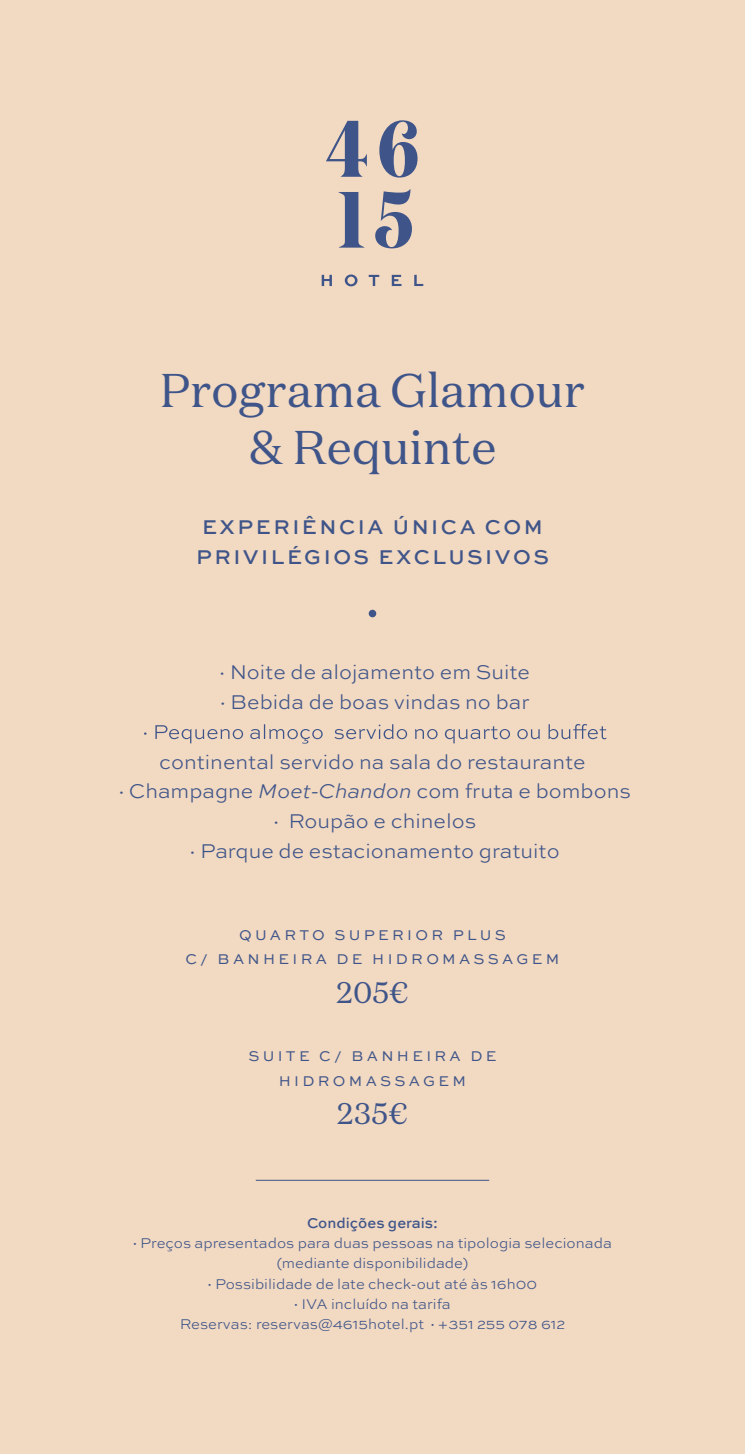
<style>
.page{position:relative;width:745px;height:1454px;background:#fff}
.page>*{position:absolute;margin:0;border:0;box-sizing:border-box;transform-origin:0 0}
.t1{font:47.25px/56.7px "Domaine Text";color:#3f5589;text-align:center}
.t2{font:29.75px "Domaine Text";color:#3f5589}
.t3{font:300 21px/29.8px "Sweet Sans Pro";color:#3f5589}
.t4{font:500 21px/29.8px "Sweet Sans Pro";letter-spacing:.12em;color:#3f5589}
.t5{font:300 14.88px/20.1px "Sweet Sans Pro";color:#3f5589;text-align:center}
.t6{font:14.88px/24.5px "Sweet Sans Pro";letter-spacing:.22em;color:#3f5589;text-align:center}
.s1{font-style:italic}
.s2{font-weight:500}
.s3{font-family:"Domaine Text";font-weight:400}
</style>
<div class="page">
<div style="left:0;top:0;width:744px;height:1453px;background:#f2d9c2"></div>
<svg style="left:144px;top:724px;width:462px;height:19px"></svg>
<svg style="left:321px;top:275px;width:11px;height:11px"></svg>
<svg style="left:344px;top:274px;width:13px;height:12px"></svg>
<svg style="left:368px;top:275px;width:11px;height:11px"></svg>
<svg style="left:391px;top:275px;width:10px;height:11px"></svg>
<svg style="left:414px;top:275px;width:9px;height:11px"></svg>
<svg style="left:326px;top:121px;width:40px;height:56px"></svg>
<svg style="left:379px;top:120px;width:38px;height:58px"></svg>
<svg style="left:338px;top:192px;width:26px;height:56px"></svg>
<svg style="left:375px;top:189px;width:36px;height:59px"></svg>
<div style="left:368px;top:610px;width:8px;height:7px;background:#3f5589;border-radius:50%"></div>
<hr style="left:255px;top:1180px;width:234px;height:1px;background:#3f5589">
<h1 class="t1" style="left:160px;top:361px;width:426px">Programa Glamour &amp; Requinte</h1>
<h3 class="t4" style="left:196px;top:511px;width:354px">EXPERIÊNCIA ÚNICA COM<br>PRIVILÉGIOS EXCLUSIVOS</h3>
<h3 class="t3" style="left:215px;top:657px;width:316px">·Noite de alojamento em Suite ·Bebida de boas vindas no bar</h3>
<h3 class="t3" style="left:114px;top:746px;width:518px;text-align:center">continental servido na sala do restaurante ·Champagne <span class="s1">Moet-Chandon</span> com fruta e bombons · Roupão e chinelos<br>·Parque de estacionamento gratuito</h3>
<p class="t6" style="left:185px;top:921px;width:375px">QUARTO SUPERIOR PLUS<br>C/ BANHEIRA DE HIDROMASSAGEM</p>
<h2 class="t2" style="left:336px;top:973px;width:74px">205€</h2>
<p class="t6" style="left:248px;top:1043px;width:249px">SUITE C/ BANHEIRA DE<br>HIDROMASSAGEM</p>
<h2 class="t2" style="left:336px;top:1095px;width:73px">235€</h2>
<p class="t5" style="left:133px;top:1212px;width:480px"><span class="s2">Condições gerais:<br></span><span class="s3">·</span> Preços apresentados para duas pessoas na tipologia selecionada (mediante disponibilidade)<br><span class="s3">·</span> Possibilidade de late check-out até às 16h00<br><span class="s3">·</span> IVA incluído na tarifa<br>Reservas: reservas@4615hotel.pt <span class="s3">·</span> +351 255 078 612</p>
</div>
